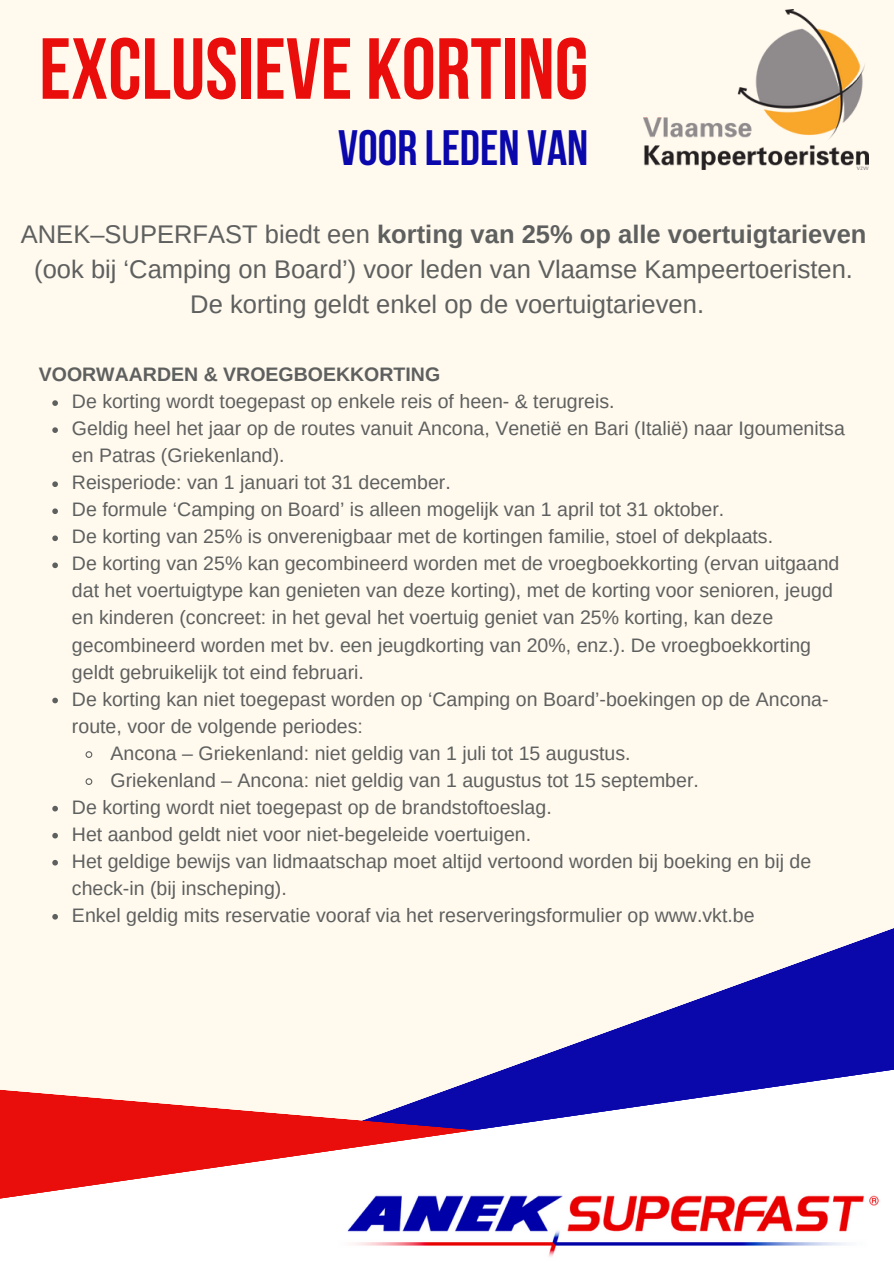
<style>
.page{position:relative;width:894px;height:1264px;background:#fff}
.page>*{position:absolute;margin:0;border:0;box-sizing:border-box;transform-origin:0 0}
.t1{font:700 86.4px "Bebas Neue";color:#e90e0b}
.t2{font:700 49.5px "Bebas Neue";color:#0a08aa}
.t3{font:25.5px/35px "Arimo";color:#5e605f;text-align:center}
.t4{font:19.5px "Arimo";color:#5e605f}
.t5{font:700 19.5px "Arimo";color:#5e605f}
.s1{font-weight:700}
</style>
<div class="page">
<div style="left:0;top:0;width:893px;height:1263px;background:#fff9ee"></div>
<svg style="left:53px;top:919px;width:840px;height:122px"></svg>
<img style="left:643px;top:9px;width:225px;height:160px">
<svg style="left:0;top:1041px;width:893px;height:222px"></svg>
<img style="left:320px;top:1160px;width:573px;height:103px">
<svg style="left:52px;top:400px;width:6px;height:6px"></svg>
<svg style="left:52px;top:427px;width:6px;height:6px"></svg>
<svg style="left:52px;top:481px;width:6px;height:6px"></svg>
<svg style="left:52px;top:508px;width:6px;height:6px"></svg>
<svg style="left:52px;top:535px;width:6px;height:6px"></svg>
<svg style="left:52px;top:562px;width:6px;height:6px"></svg>
<svg style="left:52px;top:697px;width:6px;height:6px"></svg>
<svg style="left:85px;top:751px;width:8px;height:7px"></svg>
<svg style="left:85px;top:778px;width:8px;height:7px"></svg>
<svg style="left:52px;top:805px;width:6px;height:6px"></svg>
<svg style="left:52px;top:832px;width:6px;height:6px"></svg>
<svg style="left:52px;top:859px;width:6px;height:6px"></svg>
<svg style="left:52px;top:914px;width:6px;height:5px"></svg>
<h1 class="t1" style="left:39px;top:34px;width:550px">EXCLUSIEVE KORTING</h1>
<h2 class="t2" style="left:338px;top:128px;width:252px">VOOR LEDEN VAN</h2>
<h3 class="t3" style="left:21px;top:217px;width:846px">ANEK–SUPERFAST biedt een <span class="s1">korting van 25% op alle voertuigtarieven </span>(ook bij ‘Camping on Board’) voor leden van Vlaamse Kampeertoeristen.<br>De korting geldt enkel op de voertuigtarieven.</h3>
<p class="t5" style="left:39px;top:363px;width:403px">VOORWAARDEN &amp; VROEGBOEKKORTING</p>
<p class="t4" style="left:72px;top:390px;width:544px">De korting wordt toegepast op enkele reis of heen- &amp; terugreis.</p>
<p class="t4" style="left:72px;top:417px;width:774px">Geldig heel het jaar op de routes vanuit Ancona, Venetië en Bari (Italië) naar Igoumenitsa</p>
<p class="t4" style="left:72px;top:444px;width:214px">en Patras (Griekenland).</p>
<p class="t4" style="left:72px;top:471px;width:380px">Reisperiode: van 1 januari tot 31 december.</p>
<p class="t4" style="left:72px;top:498px;width:653px">De formule ‘Camping on Board’ is alleen mogelijk van 1 april tot 31 oktober.</p>
<p class="t4" style="left:72px;top:525px;width:702px">De korting van 25% is onverenigbaar met de kortingen familie, stoel of dekplaats.</p>
<p class="t4" style="left:72px;top:552px;width:768px">De korting van 25% kan gecombineerd worden met de vroegboekkorting (ervan uitgaand</p>
<p class="t4" style="left:72px;top:579px;width:762px">dat het voertuigtype kan genieten van deze korting), met de korting voor senioren, jeugd</p>
<p class="t4" style="left:72px;top:607px;width:702px">en kinderen (concreet: in het geval het voertuig geniet van 25% korting, kan deze</p>
<p class="t4" style="left:72px;top:634px;width:740px">gecombineerd worden met bv. een jeugdkorting van 20%, enz.). De vroegboekkorting</p>
<p class="t4" style="left:72px;top:661px;width:293px">geldt gebruikelijk tot eind februari.</p>
<p class="t4" style="left:72px;top:688px;width:757px">De korting kan niet toegepast worden op ‘Camping on Board’-boekingen op de Ancona-</p>
<p class="t4" style="left:72px;top:715px;width:292px">route, voor de volgende periodes:</p>
<p class="t4" style="left:111px;top:742px;width:521px">Ancona – Griekenland: niet geldig van 1 juli tot 15 augustus.</p>
<p class="t4" style="left:111px;top:769px;width:589px">Griekenland – Ancona: niet geldig van 1 augustus tot 15 september.</p>
<p class="t4" style="left:72px;top:796px;width:481px">De korting wordt niet toegepast op de brandstoftoeslag.</p>
<p class="t4" style="left:72px;top:823px;width:460px">Het aanbod geldt niet voor niet-begeleide voertuigen.</p>
<p class="t4" style="left:72px;top:850px;width:740px">Het geldige bewijs van lidmaatschap moet altijd vertoond worden bij boeking en bij de</p>
<p class="t4" style="left:72px;top:877px;width:216px">check-in (bij inscheping).</p>
<p class="t4" style="left:72px;top:904px;width:684px">Enkel geldig mits reservatie vooraf via het reserveringsformulier op www.vkt.be</p>
</div>
